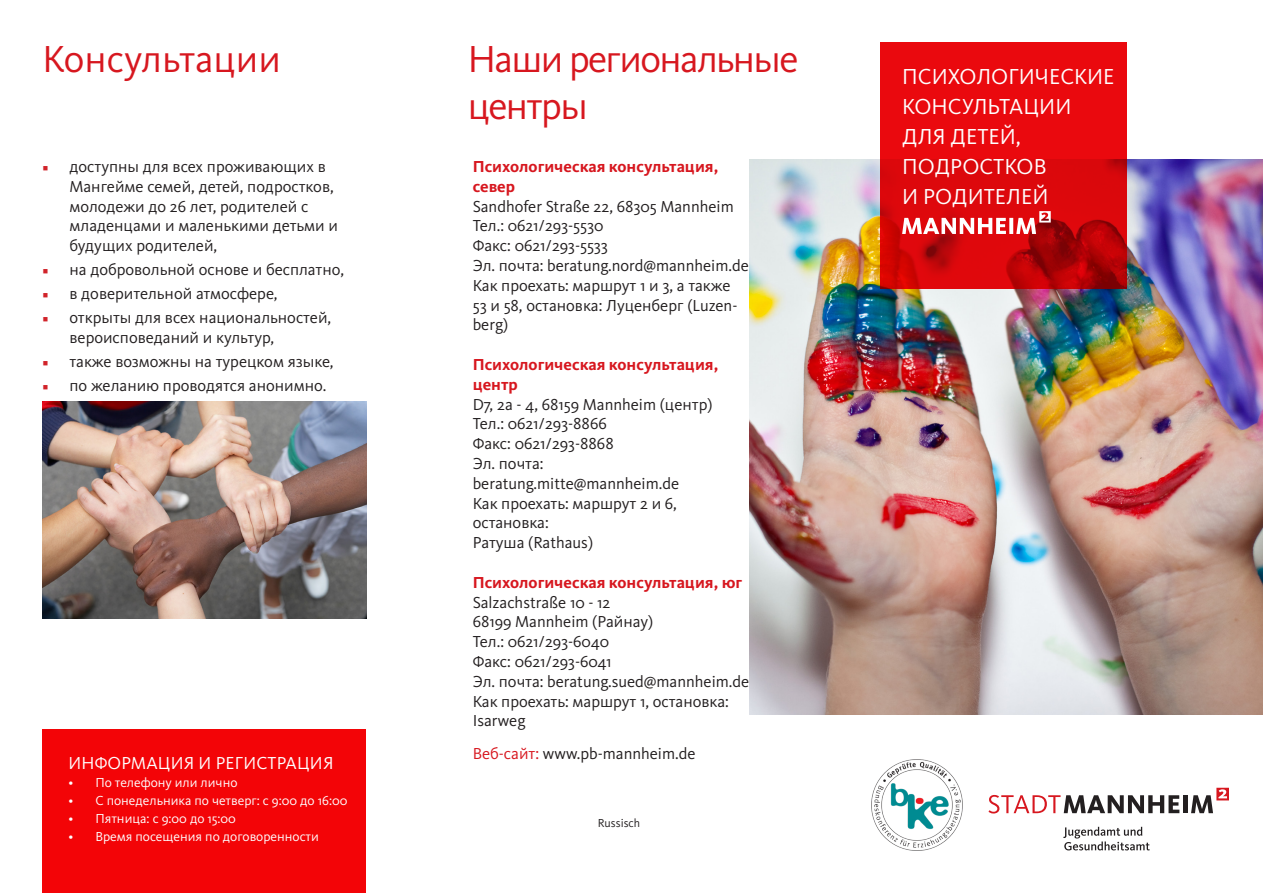
<style>
.page{position:relative;width:1263px;height:893px;background:#fff}
.page>*{position:absolute;margin:0;border:0;box-sizing:border-box;transform-origin:0 0}
.t1{font:39px/46.8px "Kievit Pro";letter-spacing:-.04em;color:#d7171f}
.t2{font:39px "Kievit Pro";color:#d7171f}
.Headline_Quadrat_16p{font:22.5px/30px "Kievit Pro";color:#fff}
.Headline_Quadrat_16p-2{font:18px "Kievit Pro";letter-spacing:.01em;color:#fff}
.t3{font:16.5px/19.8px "Kievit Pro";color:#231f20}
.t4{font:700 16.5px/19.8px "Kievit Pro";color:#d7171f}
.t5{font:13.5px "Kievit Pro";color:#fff}
.t6{font:12px "Kievit Pro";color:#231f20}
.s1{font-family:"Minion Pro";font-size:15px;color:#d1232a}
.s2{color:#d7171f}
</style>
<div class="page">
<img style="left:43px;top:402px;width:323px;height:217px">
<img style="left:749px;top:159px;width:514px;height:556px">
<svg style="left:880px;top:43px;width:247px;height:246px;background:#db070b"></svg>
<svg style="left:902px;top:211px;width:149px;height:23px"></svg>
<div style="left:43px;top:729px;width:323px;height:164px;background:#f30407"></div>
<hr style="left:1183px;top:795px;width:4px;height:18px;background:#231f20">
<svg style="left:1191px;top:788px;width:38px;height:25px"></svg>
<svg style="left:988px;top:795px;width:191px;height:18px"></svg>
<svg style="left:1063px;top:827px;width:87px;height:23px"></svg>
<img style="left:871px;top:760px;width:91px;height:90px">
<p class="t2" style="left:43px;top:36px;width:240px">Консультации</p>
<p class="t3" style="left:70px;top:156px;width:270px;text-indent:-27px"><span class="s1">■</span> доступны для всех проживающих в<br>Мангейме семей, детей, подростков, молодежи до 26 лет, родителей с младенцами и маленькими детьми и будущих родителей,</p>
<p class="t3" style="left:43px;top:260px;width:303px"><span class="s1">■</span> на добровольной основе и бесплатно,</p>
<p class="t3" style="left:43px;top:284px;width:237px"><span class="s1">■</span> в доверительной атмосфере,</p>
<p class="t3" style="left:70px;top:308px;width:263px;text-indent:-27px"><span class="s1">■</span> открыты для всех национальностей, вероисповеданий и культур,</p>
<p class="t3" style="left:43px;top:352px;width:293px"><span class="s1">■</span> также возможны на турецком языке,</p>
<p class="t3" style="left:43px;top:376px;width:285px"><span class="s1">■</span> по желанию проводятся анонимно.</p>
<p class="Headline_Quadrat_16p-2" style="left:68px;top:752px;width:267px">ИНФОРМАЦИЯ И РЕГИСТРАЦИЯ</p>
<p class="t5" style="left:68px;top:774px;width:171px">• По телефону или лично</p>
<p class="t5" style="left:68px;top:792px;width:281px">• С понедельника по четверг: с 9:00 до 16:00</p>
<p class="t5" style="left:68px;top:810px;width:169px">• Пятница: с 9:00 до 15:00</p>
<p class="t5" style="left:68px;top:828px;width:252px">• Время посещения по договоренности</p>
<p class="t1" style="left:468px;top:36px;width:332px">Наши региональные центры</p>
<p class="t4" style="left:473px;top:156px;width:247px">Психологическая консультация,</p>
<p class="t4" style="left:473px;top:176px;width:44px">север</p>
<p class="t3" style="left:473px;top:196px;width:262px">Sandhofer Straße 22, 68305 Mannheim</p>
<p class="t3" style="left:473px;top:216px;width:132px">Тел.: 0621/293-5530</p>
<p class="t3" style="left:473px;top:236px;width:137px">Факс: 0621/293-5533</p>
<p class="t3" style="left:473px;top:255px;width:277px">Эл. почта: beratung.nord@mannheim.de</p>
<p class="t3" style="left:473px;top:275px;width:259px">Как проехать: маршрут 1 и 3, а также</p>
<p class="t3" style="left:473px;top:295px;width:266px">53 и 58, остановка: Луценберг (Luzen&shy;berg)</p>
<p class="t4" style="left:473px;top:354px;width:247px">Психологическая консультация, центр</p>
<p class="t3" style="left:473px;top:394px;width:241px">D7, 2a - 4, 68159 Mannheim (центр)</p>
<p class="t3" style="left:473px;top:414px;width:136px">Тел.: 0621/293-8866</p>
<p class="t3" style="left:473px;top:434px;width:143px">Факс: 0621/293-8868</p>
<p class="t3" style="left:473px;top:453px;width:72px">Эл. почта:</p>
<p class="t3" style="left:473px;top:473px;width:208px">beratung.mitte@mannheim.de</p>
<p class="t3" style="left:473px;top:493px;width:206px">Как проехать: маршрут 2 и 6,</p>
<p class="t3" style="left:473px;top:513px;width:78px">остановка:</p>
<p class="t3" style="left:473px;top:533px;width:122px">Ратуша (Rathaus)</p>
<p class="t4" style="left:473px;top:572px;width:271px">Психологическая консультация, юг</p>
<p class="t3" style="left:473px;top:592px;width:139px">Salzachstraße 10 - 12</p>
<p class="t3" style="left:473px;top:612px;width:182px">68199 Mannheim (Райнау)</p>
<p class="t3" style="left:473px;top:632px;width:138px">Тел.: 0621/293-6040</p>
<p class="t3" style="left:473px;top:651px;width:140px">Факс: 0621/293-6041</p>
<p class="t3" style="left:473px;top:671px;width:278px">Эл. почта: beratung.sued@mannheim.de</p>
<p class="t3" style="left:473px;top:691px;width:258px">Как проехать: маршрут 1, остановка:<br>Isarweg</p>
<p class="t3" style="left:473px;top:743px;width:224px"><span class="s2">Веб-сайт:</span> www.pb-mannheim.de</p>
<p class="t6" style="left:598px;top:816px;width:44px">Russisch</p>
<p class="Headline_Quadrat_16p" style="left:902px;top:61px;width:214px">ПСИХОЛОГИЧЕСКИЕ<br>КОНСУЛЬТАЦИИ</p>
<p class="Headline_Quadrat_16p" style="left:902px;top:121px;width:148px">ДЛЯ ДЕТЕЙ,<br>ПОДРОСТКОВ<br>И РОДИТЕЛЕЙ</p>
</div>
